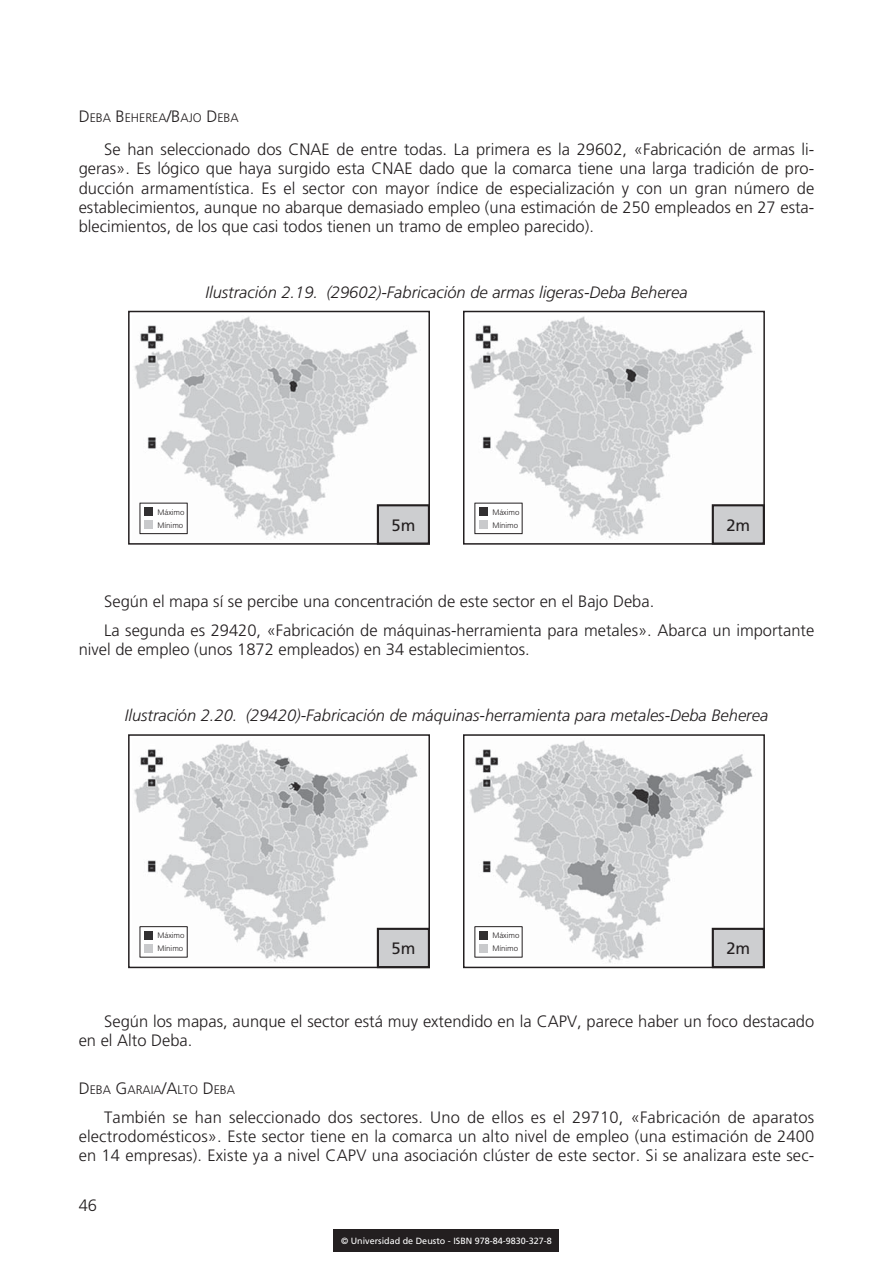
<style>
.page{position:relative;width:893px;height:1263px;background:#fff}
.page>*{position:absolute;margin:0;border:0;box-sizing:border-box;transform-origin:0 0}
.t1{font:300 16.5px/19.2px "Frutiger LT Std";color:#231f20;text-align:justify}
.t2{font:italic 300 16.5px "Frutiger LT Std";color:#231f20}
.t3{font:16.5px "Frutiger LT Std";color:#231f20}
.t4{font:300 16.5px "Frutiger";color:#231f20}
.t5{font:300 12.3px "Frutiger LT Std";color:#231f20}
.t6{font:9px "Frutiger LT Std";color:#fff}
.t7{font:300 7.8px/13px "Frutiger LT Std";color:#231f20}
.s1{font-size:16.5px}
</style>
<div class="page">
<img style="left:134px;top:316px;width:284px;height:223px">
<div style="left:128px;top:311px;width:302px;height:234px;border:2px solid #231f20"></div>
<div style="left:378px;top:505px;width:51px;height:39px;background:#cdced0"></div>
<div style="left:377px;top:504px;width:53px;height:41px;border:2px solid #231f20"></div>
<div style="left:140px;top:503px;width:46px;height:31px;background:#fff"></div>
<hr style="left:144px;top:503px;width:44px;height:1px;background:#231f20">
<svg style="left:187px;top:503px;width:1px;height:30px"></svg>
<svg style="left:140px;top:503px;width:17px;height:31px"></svg>
<hr style="left:157px;top:533px;width:31px;height:1px;background:#231f20">
<img style="left:469px;top:316px;width:284px;height:224px">
<div style="left:463px;top:311px;width:302px;height:234px;border:2px solid #231f20"></div>
<div style="left:713px;top:505px;width:51px;height:39px;background:#cdced0"></div>
<div style="left:712px;top:504px;width:53px;height:41px;border:2px solid #231f20"></div>
<div style="left:474px;top:503px;width:47px;height:31px;background:#fff"></div>
<hr style="left:479px;top:503px;width:43px;height:1px;background:#231f20">
<svg style="left:522px;top:503px;width:1px;height:30px"></svg>
<svg style="left:474px;top:503px;width:18px;height:31px"></svg>
<hr style="left:492px;top:533px;width:30px;height:1px;background:#231f20">
<img style="left:134px;top:740px;width:293px;height:223px">
<div style="left:128px;top:734px;width:302px;height:234px;border:2px solid #231f20"></div>
<div style="left:378px;top:929px;width:51px;height:38px;background:#cdced0"></div>
<div style="left:377px;top:928px;width:53px;height:40px;border:2px solid #231f20"></div>
<div style="left:140px;top:926px;width:46px;height:31px;background:#fff"></div>
<hr style="left:144px;top:926px;width:44px;height:1px;background:#231f20">
<svg style="left:187px;top:927px;width:1px;height:30px"></svg>
<svg style="left:140px;top:926px;width:17px;height:32px"></svg>
<hr style="left:157px;top:957px;width:31px;height:1px;background:#231f20">
<img style="left:469px;top:740px;width:293px;height:223px">
<div style="left:463px;top:734px;width:302px;height:234px;border:2px solid #231f20"></div>
<div style="left:713px;top:929px;width:51px;height:38px;background:#cdced0"></div>
<div style="left:712px;top:928px;width:53px;height:40px;border:2px solid #231f20"></div>
<div style="left:474px;top:926px;width:47px;height:31px;background:#fff"></div>
<hr style="left:479px;top:926px;width:43px;height:1px;background:#231f20">
<svg style="left:522px;top:927px;width:1px;height:30px"></svg>
<svg style="left:474px;top:926px;width:18px;height:32px"></svg>
<hr style="left:492px;top:957px;width:30px;height:1px;background:#231f20">
<div style="left:334px;top:1229px;width:225px;height:22px;background:#231f20"></div>
<p class="t5" style="left:79px;top:113px;width:162px"><span class="s1">D</span>EBA <span class="s1">B</span>EHEREA<span class="s1">/B</span>AJO <span class="s1">D</span>EBA</p>
<p class="t1" style="left:79px;top:141px;width:737px;text-indent:26px">Se han seleccionado dos CNAE de entre todas. La primera es la 29602, «Fabricación de armas li&shy;geras». Es lógico que haya surgido esta CNAE dado que la comarca tiene una larga tradición de pro&shy;ducción armamentística. Es el sector con mayor índice de especialización y con un gran número de establecimientos, aunque no abarque demasiado empleo (una estimación de 250 empleados en 27 esta&shy;blecimientos, de los que casi todos tienen un tramo de empleo parecido).</p>
<p class="t2" style="left:205px;top:285px;width:484px">Ilustración 2.19. (29602)-Fabricación de armas ligeras-Deba Beherea</p>
<p class="t7" style="left:157px;top:506px;width:29px">Máximo<br>Mínimo</p>
<p class="t3" style="left:726px;top:518px;width:25px">2m</p>
<p class="t7" style="left:492px;top:506px;width:29px">Máximo<br>Mínimo</p>
<p class="t3" style="left:391px;top:518px;width:25px">5m</p>
<p class="t1" style="left:104px;top:589px;width:712px;line-height:28.8px">Según el mapa sí se percibe una concentración de este sector en el Bajo Deba.<br>La segunda es 29420, «Fabricación de máquinas-herramienta para metales». Abarca un importante</p>
<p class="t1" style="left:79px;top:641px;width:453px">nivel de empleo (unos 1872 empleados) en 34 establecimientos.</p>
<p class="t2" style="left:125px;top:709px;width:645px">Ilustración 2.20. (29420)-Fabricación de máquinas-herramienta para metales-Deba Beherea</p>
<p class="t7" style="left:157px;top:930px;width:29px">Máximo<br>Mínimo</p>
<p class="t3" style="left:726px;top:942px;width:25px">2m</p>
<p class="t7" style="left:492px;top:930px;width:29px">Máximo<br>Mínimo</p>
<p class="t3" style="left:391px;top:942px;width:25px">5m</p>
<p class="t1" style="left:79px;top:1013px;width:737px;text-indent:26px">Según los mapas, aunque el sector está muy extendido en la CAPV, parece haber un foco destacado en el Alto Deba.</p>
<p class="t5" style="left:79px;top:1085px;width:158px"><span class="s1">D</span>EBA <span class="s1">G</span>ARAIA<span class="s1">/A</span>LTO <span class="s1">D</span>EBA</p>
<p class="t1" style="left:79px;top:1108px;width:737px;text-indent:26px">También se han seleccionado dos sectores. Uno de ellos es el 29710, «Fabricación de aparatos electrodomésticos». Este sector tiene en la comarca un alto nivel de empleo (una estimación de 2400 en 14 empresas). Existe ya a nivel CAPV una asociación clúster de este sector. Si se analizara este sec-</p>
<p class="t4" style="left:79px;top:1198px;width:20px">46</p>
<p class="t6" style="left:341px;top:1237px;width:212px">© Universidad de Deusto - ISBN 978-84-9830-327-8</p>
</div>
